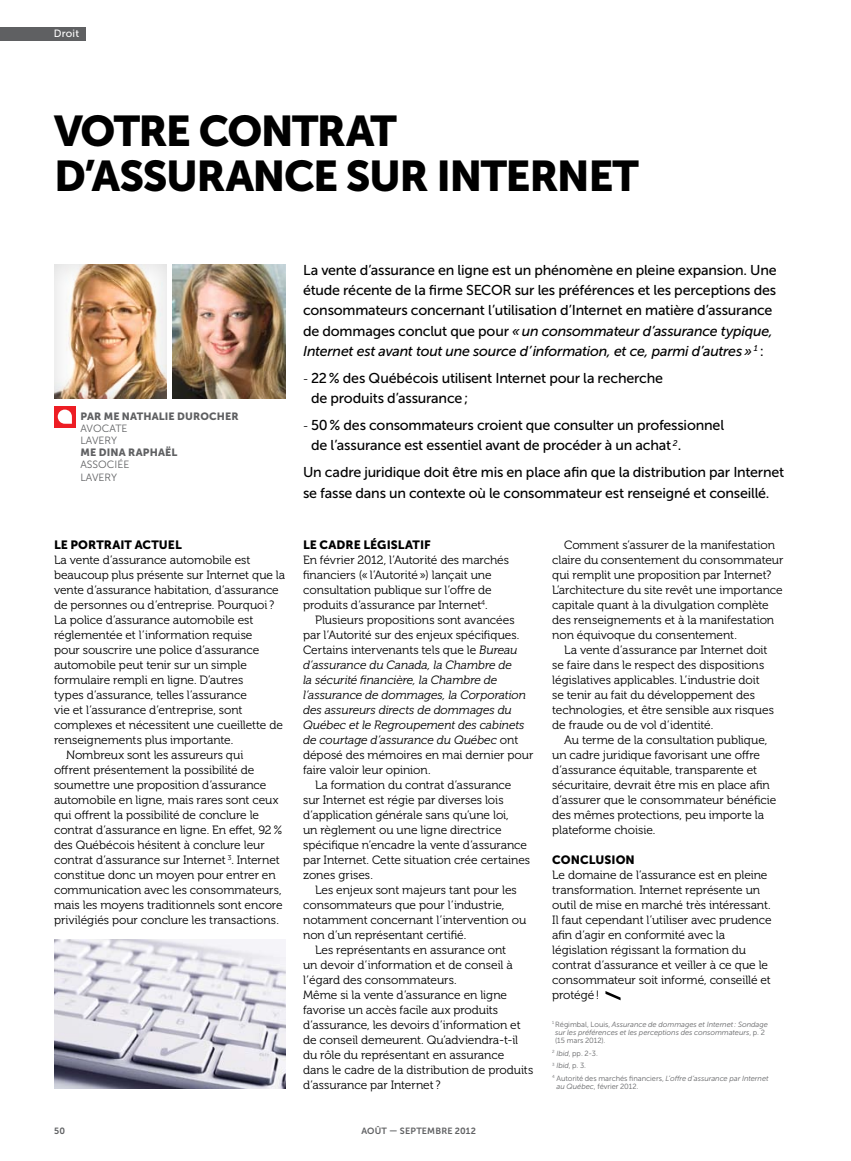
<style>
.page{position:relative;width:851px;height:1161px;background:#fff}
.page>*{position:absolute;margin:0;border:0;box-sizing:border-box;transform-origin:0 0}
.t1{font:42.75px/45px "Museo Sans 900";letter-spacing:-.035em;color:#000}
.t2{font:14.25px/20.2px "Museo Sans 500";letter-spacing:-.015em;color:#000}
.t3{font:12px/15px "Museo 300";letter-spacing:-.005em;color:#000}
.t4{font:italic 12px "Museo 300";letter-spacing:-.005em;color:#000}
.t5{font:12px "Museo Sans 900";letter-spacing:.005em;color:#000}
.t6{font:10.5px "Museo Sans 900";letter-spacing:.015em;color:#5f6062}
.t7{font:10.5px/12px "Museo Sans 300";color:#5f6062}
.t8{font:10.5px "Museo Sans 500";letter-spacing:.015em;color:#fff}
.t9{font:9px "Museo Sans 700";letter-spacing:.02em;color:#5f6062}
.t10{font:italic 7.5px/8.2px "Museo Sans 300";letter-spacing:-.005em;color:#636466}
.t11{font:7.5px/12.6px "Museo Sans 300";color:#636466}
.s1{font-style:italic}
.s2{font-family:"Museo 300";font-size:12px}
.s3{font-style:normal}
</style>
<div class="page">
<svg style="left:605px;top:991px;width:15px;height:9px"></svg>
<div style="left:54px;top:406px;width:22px;height:21px;background:#ed1d24"></div>
<svg style="left:58px;top:410px;width:14px;height:14px"></svg>
<div style="left:54px;top:263px;width:115px;height:138px;background:#000;opacity:.15"></div>
<img style="left:172px;top:264px;width:113px;height:135px">
<div style="left:0;top:27px;width:86px;height:13px;background:#5f6062"></div>
<img style="left:54px;top:939px;width:231px;height:150px">
<p class="t8" style="left:54px;top:28px;width:27px">Droit</p>
<h1 class="t1" style="left:54px;top:108px;width:586px">VOTRE CONTRAT<br>D’ASSURANCE SUR INTERNET</h1>
<p class="t6" style="left:80px;top:411px;width:78px">PAR ME NATHALIE</p>
<p class="t6" style="left:177px;top:411px;width:17px">DUROC</p>
<p class="t6" style="left:217px;top:411px;width:16px">HER</p>
<p class="t7" style="left:80px;top:423px;width:49px">Avocate<br>Lavery</p>
<p class="t6" style="left:80px;top:447px;width:34px">ME DINA</p>
<p class="t6" style="left:128px;top:447px;width:50px">RAPHAËL</p>
<p class="t7" style="left:80px;top:459px;width:50px">Associée<br>Lavery</p>
<p class="t5" style="left:54px;top:538px;width:129px">LE PORTRAIT ACTUEL</p>
<p class="t3" style="left:54px;top:553px;width:198px">La vente d’assurance automobile est</p>
<p class="t3" style="left:54px;top:568px;width:233px">beaucoup plus présente sur Internet que la</p>
<p class="t3" style="left:54px;top:583px;width:226px">vente d’assurance habitation, d’assurance</p>
<p class="t3" style="left:54px;top:598px;width:222px">de personnes ou d’entreprise. Pourquoi ?</p>
<p class="t3" style="left:54px;top:613px;width:201px">La police d’assurance automobile est</p>
<p class="t3" style="left:54px;top:628px;width:200px">réglementée et l’information requise</p>
<p class="t3" style="left:54px;top:643px;width:207px">pour souscrire une police d’assurance</p>
<p class="t3" style="left:54px;top:658px;width:194px">automobile peut tenir sur un simple</p>
<p class="t3" style="left:54px;top:673px;width:191px">formulaire rempli en ligne. D’autres</p>
<p class="t3" style="left:54px;top:688px;width:194px">types d’assurance, telles l’assurance</p>
<p class="t3" style="left:54px;top:703px;width:190px">vie et l’assurance d’entreprise, sont</p>
<p class="t3" style="left:54px;top:718px;width:230px">complexes et nécessitent une cueillette de</p>
<p class="t3" style="left:54px;top:733px;width:181px">renseignements plus importante.</p>
<p class="t3" style="left:66px;top:748px;width:179px">Nombreux sont les assureurs qui</p>
<p class="t3" style="left:54px;top:763px;width:202px">offrent présentement la possibilité de</p>
<p class="t3" style="left:54px;top:778px;width:214px">soumettre une proposition d’assurance</p>
<p class="t3" style="left:54px;top:793px;width:226px">automobile en ligne, mais rares sont ceux</p>
<p class="t3" style="left:54px;top:808px;width:207px">qui offrent la possibilité de conclure le</p>
<p class="t3" style="left:54px;top:823px;width:230px">contrat d’assurance en ligne. En effet, 92%</p>
<p class="t3" style="left:54px;top:838px;width:212px">des Québécois hésitent à conclure leur</p>
<p class="t3" style="left:54px;top:853px;width:227px">contrat d’assurance sur Internet <sup>3</sup>. Internet</p>
<p class="t3" style="left:54px;top:868px;width:223px">constitue donc un moyen pour entrer en</p>
<p class="t3" style="left:54px;top:883px;width:229px">communication avec les consommateurs,</p>
<p class="t3" style="left:54px;top:898px;width:230px">mais les moyens traditionnels sont encore</p>
<p class="t3" style="left:54px;top:913px;width:226px">privilégiés pour conclure les transactions.</p>
<p class="t2" style="left:303px;top:260px;width:475px">La vente d’assurance en ligne est un phénomène en pleine expansion. Une étude récente de la firme SECOR sur les préférences et les perceptions des consommateurs concernant l’utilisation d’Internet en matière d’assurance de dommages conclut que pour <span class="s1">«un consommateur d’assurance typique, Internet est avant tout une source d’information, et ce, parmi d’autres»</span> <sup>1</sup> :</p>
<p class="t2" style="left:311px;top:368px;width:353px;text-indent:-8px"><span class="s2">-</span> 22% des Québécois utilisent Internet pour la recherche de produits d’assurance;</p>
<p class="t2" style="left:311px;top:415px;width:414px;text-indent:-8px"><span class="s2">-</span> 50% des consommateurs croient que consulter un professionnel de l’assurance est essentiel avant de procéder à un achat <sup>2</sup>.</p>
<p class="t2" style="left:303px;top:462px;width:482px">Un cadre juridique doit être mis en place afin que la distribution par Internet se fasse dans un contexte où le consommateur est renseigné et conseillé.</p>
<p class="t5" style="left:303px;top:538px;width:129px">LE CADRE LÉGISLATIF</p>
<p class="t3" style="left:303px;top:553px;width:207px">En février 2012, l’Autorité des marchés financiers (« l’Autorité ») lançait une consultation publique sur l’offre de produits d’assurance par Internet<sup>4</sup>.</p>
<p class="t3" style="left:315px;top:613px;width:201px">Plusieurs propositions sont avancées</p>
<p class="t3" style="left:303px;top:628px;width:218px">par l’Autorité sur des enjeux spécifiques.</p>
<p class="t3" style="left:303px;top:643px;width:216px">Certains intervenants tels que le <span class="s1">Bureau</span></p>
<p class="t4" style="left:303px;top:658px;width:210px">d’assurance du Canada, la Chambre de</p>
<p class="t4" style="left:303px;top:673px;width:195px">la sécurité financière, la Chambre de</p>
<p class="t4" style="left:303px;top:688px;width:224px">l’assurance de dommages, la Corporation</p>
<p class="t4" style="left:303px;top:703px;width:210px">des assureurs directs de dommages du</p>
<p class="t4" style="left:303px;top:718px;width:223px">Québec et le Regroupement des cabinets</p>
<p class="t4" style="left:303px;top:733px;width:217px">de courtage d’assurance du Québec <span class="s3">ont</span></p>
<p class="t3" style="left:303px;top:748px;width:232px">déposé des mémoires en mai dernier pour</p>
<p class="t3" style="left:303px;top:763px;width:129px">faire valoir leur opinion.</p>
<p class="t3" style="left:315px;top:778px;width:198px">La formation du contrat d’assurance</p>
<p class="t3" style="left:303px;top:793px;width:202px">sur Internet est régie par diverses lois</p>
<p class="t3" style="left:303px;top:808px;width:207px">d’application générale sans qu’une loi,</p>
<p class="t3" style="left:303px;top:823px;width:200px">un règlement ou une ligne directrice</p>
<p class="t3" style="left:303px;top:838px;width:225px">spécifique n’encadre la vente d’assurance</p>
<p class="t3" style="left:303px;top:853px;width:229px">par Internet. Cette situation crée certaines</p>
<p class="t3" style="left:303px;top:868px;width:71px">zones grises.</p>
<p class="t3" style="left:315px;top:883px;width:203px">Les enjeux sont majeurs tant pour les</p>
<p class="t3" style="left:303px;top:898px;width:203px">consommateurs que pour l’industrie,</p>
<p class="t3" style="left:303px;top:913px;width:225px">notamment concernant l’intervention ou</p>
<p class="t3" style="left:303px;top:928px;width:165px">non d’un représentant certifié.</p>
<p class="t3" style="left:315px;top:943px;width:193px">Les représentants en assurance ont</p>
<p class="t3" style="left:303px;top:958px;width:211px">un devoir d’information et de conseil à</p>
<p class="t3" style="left:303px;top:973px;width:155px">l’égard des consommateurs.</p>
<p class="t3" style="left:303px;top:988px;width:205px">Même si la vente d’assurance en ligne</p>
<p class="t3" style="left:303px;top:1003px;width:197px">favorise un accès facile aux produits</p>
<p class="t3" style="left:303px;top:1018px;width:219px">d’assurance, les devoirs d’information et</p>
<p class="t3" style="left:303px;top:1033px;width:216px">de conseil demeurent. Qu’adviendra-t-il</p>
<p class="t3" style="left:303px;top:1048px;width:203px">du rôle du représentant en assurance</p>
<p class="t3" style="left:303px;top:1063px;width:232px">dans le cadre de la distribution de produits</p>
<p class="t3" style="left:303px;top:1078px;width:139px">d’assurance par Internet ?</p>
<p class="t3" style="left:552px;top:538px;width:233px;text-indent:12px">Comment s’assurer de la manifestation claire du consentement du consommateur qui remplit une proposition par Internet?<br>L’architecture du site revêt une importance capitale quant à la divulgation complète des renseignements et à la manifestation non équivoque du consentement.</p>
<p class="t3" style="left:552px;top:643px;width:223px;text-indent:12px">La vente d’assurance par Internet doit se faire dans le respect des dispositions législatives applicables. L’industrie doit se tenir au fait du développement des technologies, et être sensible aux risques de fraude ou de vol d’identité.</p>
<p class="t3" style="left:552px;top:733px;width:226px;text-indent:12px">Au terme de la consultation publique, un cadre juridique favorisant une offre d’assurance équitable, transparente et sécuritaire, devrait être mis en place afin d’assurer que le consommateur bénéficie des mêmes protections, peu importe la plateforme choisie.</p>
<p class="t5" style="left:552px;top:853px;width:84px">CONCLUSION</p>
<p class="t3" style="left:552px;top:868px;width:221px">Le domaine de l’assurance est en pleine transformation. Internet représente un outil de mise en marché très intéressant.<br>Il faut cependant l’utiliser avec prudence afin d’agir en conformité avec la législation régissant la formation du contrat d’assurance et veiller à ce que le consommateur soit informé, conseillé et protégé!</p>
<p class="t10" style="left:555px;top:1020px;width:214px;text-indent:-3px"><sup>1</sup> <span class="s3">Régimbal, Louis,</span> Assurance de dommages et Internet: Sondage sur les préférences et les perceptions des consommateurs<span class="s3">, p. 2 (15 mars 2012).</span></p>
<p class="t11" style="left:552px;top:1047px;width:218px"><sup>2</sup> <span class="s1">Ibid</span>, pp. 2-3.<br><sup>3</sup> <span class="s1">Ibid</span>, p. 3.<br><sup>4</sup> Autorité des marchés financiers, <span class="s1">L’offre d’assurance par Internet</span></p>
<p class="t11" style="left:556px;top:1080px;width:83px"><span class="s1">au Québec</span>, février 2012.</p>
<p class="t9" style="left:54px;top:1126px;width:12px">50</p>
<p class="t9" style="left:361px;top:1126px;width:116px">AOÛT — SEPTEMBRE 2012</p>
</div>
